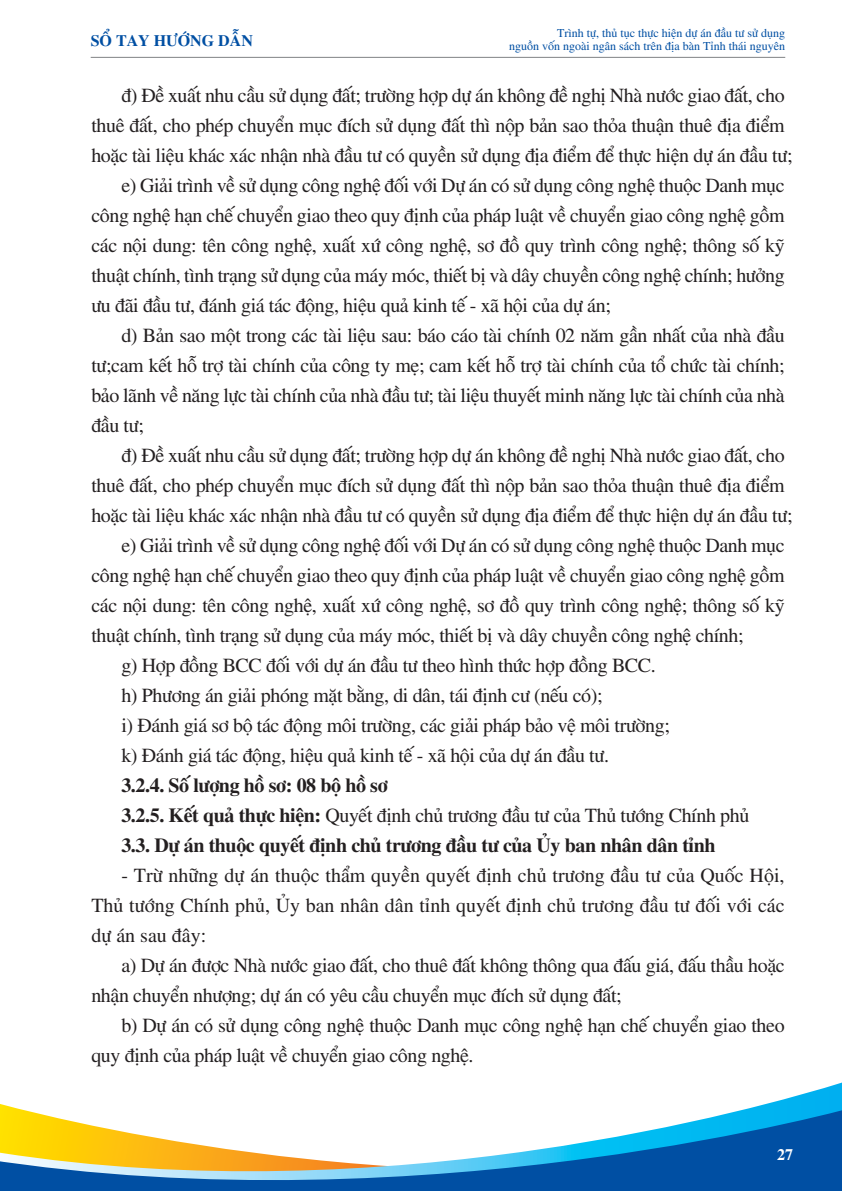
<style>
.page{position:relative;width:842px;height:1191px;background:#fff}
.page>*{position:absolute;margin:0;border:0;box-sizing:border-box;transform-origin:0 0}
.t1{font:20px/30px "UTM Times";letter-spacing:-.02em;color:#231f20}
.t2{font:700 20px/30px "UTM Times";letter-spacing:-.02em;color:#231f20}
.t3{font:700 16px "UTM Times";color:#004fa3}
.t4{font:700 16px "UTM Times";color:#fff}
.t5{font:12px/12.8px "UTM Times";color:#004fa3;text-align:right}
.s1{font-weight:400}
</style>
<div class="page">
<hr style="left:91px;top:57px;width:694px;height:1px;background:#808285">
<svg style="left:0;top:1082px;width:842px;height:23px"></svg>
<svg style="left:0;top:1105px;width:842px;height:86px"></svg>
<p class="t3" style="left:91px;top:28px;width:164px">SỔ TAY HƯỚNG DẪN</p>
<p class="t5" style="left:509px;top:26px;width:277px">Trình tự, thủ tục thực hiện dự án đầu tư sử dụng<br>nguồn vốn ngoài ngân sách trên địa bàn Tỉnh thái nguyên</p>
<p class="t1" style="left:121px;top:78px;width:665px">đ) Đề xuất nhu cầu sử dụng đất; trường hợp dự án không đề nghị Nhà nước giao đất, cho</p>
<p class="t1" style="left:91px;top:108px;width:695px">thuê đất, cho phép chuyển mục đích sử dụng đất thì nộp bản sao thỏa thuận thuê địa điểm</p>
<p class="t1" style="left:91px;top:138px;width:703px">hoặc tài liệu khác xác nhận nhà đầu tư có quyền sử dụng địa điểm để thực hiện dự án đầu tư;</p>
<p class="t1" style="left:121px;top:168px;width:665px">e) Giải trình về sử dụng công nghệ đối với Dự án có sử dụng công nghệ thuộc Danh mục</p>
<p class="t1" style="left:91px;top:198px;width:695px">công nghệ hạn chế chuyển giao theo quy định của pháp luật về chuyển giao công nghệ gồm</p>
<p class="t1" style="left:91px;top:228px;width:695px">các nội dung: tên công nghệ, xuất xứ công nghệ, sơ đồ quy trình công nghệ; thông số kỹ</p>
<p class="t1" style="left:91px;top:258px;width:695px">thuật chính, tình trạng sử dụng của máy móc, thiết bị và dây chuyền công nghệ chính; hưởng</p>
<p class="t1" style="left:91px;top:288px;width:521px">ưu đãi đầu tư, đánh giá tác động, hiệu quả kinh tế - xã hội của dự án;</p>
<p class="t1" style="left:121px;top:318px;width:665px">d) Bản sao một trong các tài liệu sau: báo cáo tài chính 02 năm gần nhất của nhà đầu</p>
<p class="t1" style="left:91px;top:348px;width:695px">tư;cam kết hỗ trợ tài chính của công ty mẹ; cam kết hỗ trợ tài chính của tổ chức tài chính;</p>
<p class="t1" style="left:91px;top:378px;width:695px">bảo lãnh về năng lực tài chính của nhà đầu tư; tài liệu thuyết minh năng lực tài chính của nhà</p>
<p class="t1" style="left:91px;top:408px;width:54px">đầu tư;</p>
<p class="t1" style="left:121px;top:438px;width:665px">đ) Đề xuất nhu cầu sử dụng đất; trường hợp dự án không đề nghị Nhà nước giao đất, cho</p>
<p class="t1" style="left:91px;top:468px;width:695px">thuê đất, cho phép chuyển mục đích sử dụng đất thì nộp bản sao thỏa thuận thuê địa điểm</p>
<p class="t1" style="left:91px;top:498px;width:703px">hoặc tài liệu khác xác nhận nhà đầu tư có quyền sử dụng địa điểm để thực hiện dự án đầu tư;</p>
<p class="t1" style="left:121px;top:528px;width:665px">e) Giải trình về sử dụng công nghệ đối với Dự án có sử dụng công nghệ thuộc Danh mục</p>
<p class="t1" style="left:91px;top:558px;width:695px">công nghệ hạn chế chuyển giao theo quy định của pháp luật về chuyển giao công nghệ gồm</p>
<p class="t1" style="left:91px;top:588px;width:695px">các nội dung: tên công nghệ, xuất xứ công nghệ, sơ đồ quy trình công nghệ; thông số kỹ</p>
<p class="t1" style="left:91px;top:618px;width:654px">thuật chính, tình trạng sử dụng của máy móc, thiết bị và dây chuyền công nghệ chính;</p>
<p class="t1" style="left:121px;top:648px;width:536px">g) Hợp đồng BCC đối với dự án đầu tư theo hình thức hợp đồng BCC.</p>
<p class="t1" style="left:121px;top:678px;width:483px">h) Phương án giải phóng mặt bằng, di dân, tái định cư (nếu có);</p>
<p class="t1" style="left:121px;top:708px;width:550px">i) Đánh giá sơ bộ tác động môi trường, các giải pháp bảo vệ môi trường;</p>
<p class="t1" style="left:121px;top:738px;width:489px">k) Đánh giá tác động, hiệu quả kinh tế - xã hội của dự án đầu tư.</p>
<p class="t2" style="left:121px;top:768px;width:629px">3.2.4. Số lượng hồ sơ: 08 bộ hồ sơ<br>3.2.5. Kết quả thực hiện: <span class="s1">Quyết định chủ trương đầu tư của Thủ tướng Chính phủ<br></span>3.3. Dự án thuộc quyết định chủ trương đầu tư của Ủy ban nhân dân tỉnh</p>
<p class="t1" style="left:91px;top:858px;width:695px;text-align:justify;text-indent:30px">- Trừ những dự án thuộc thẩm quyền quyết định chủ trương đầu tư của Quốc Hội, Thủ tướng Chính phủ, Ủy ban nhân dân tỉnh quyết định chủ trương đầu tư đối với các dự án sau đây:</p>
<p class="t1" style="left:91px;top:948px;width:695px;text-indent:30px">a) Dự án được Nhà nước giao đất, cho thuê đất không thông qua đấu giá, đấu thầu hoặc nhận chuyển nhượng; dự án có yêu cầu chuyển mục đích sử dụng đất;</p>
<p class="t1" style="left:91px;top:1008px;width:695px;text-indent:30px">b) Dự án có sử dụng công nghệ thuộc Danh mục công nghệ hạn chế chuyển giao theo quy định của pháp luật về chuyển giao công nghệ.</p>
<p class="t4" style="left:777px;top:1143px;width:17px">27</p>
</div>
